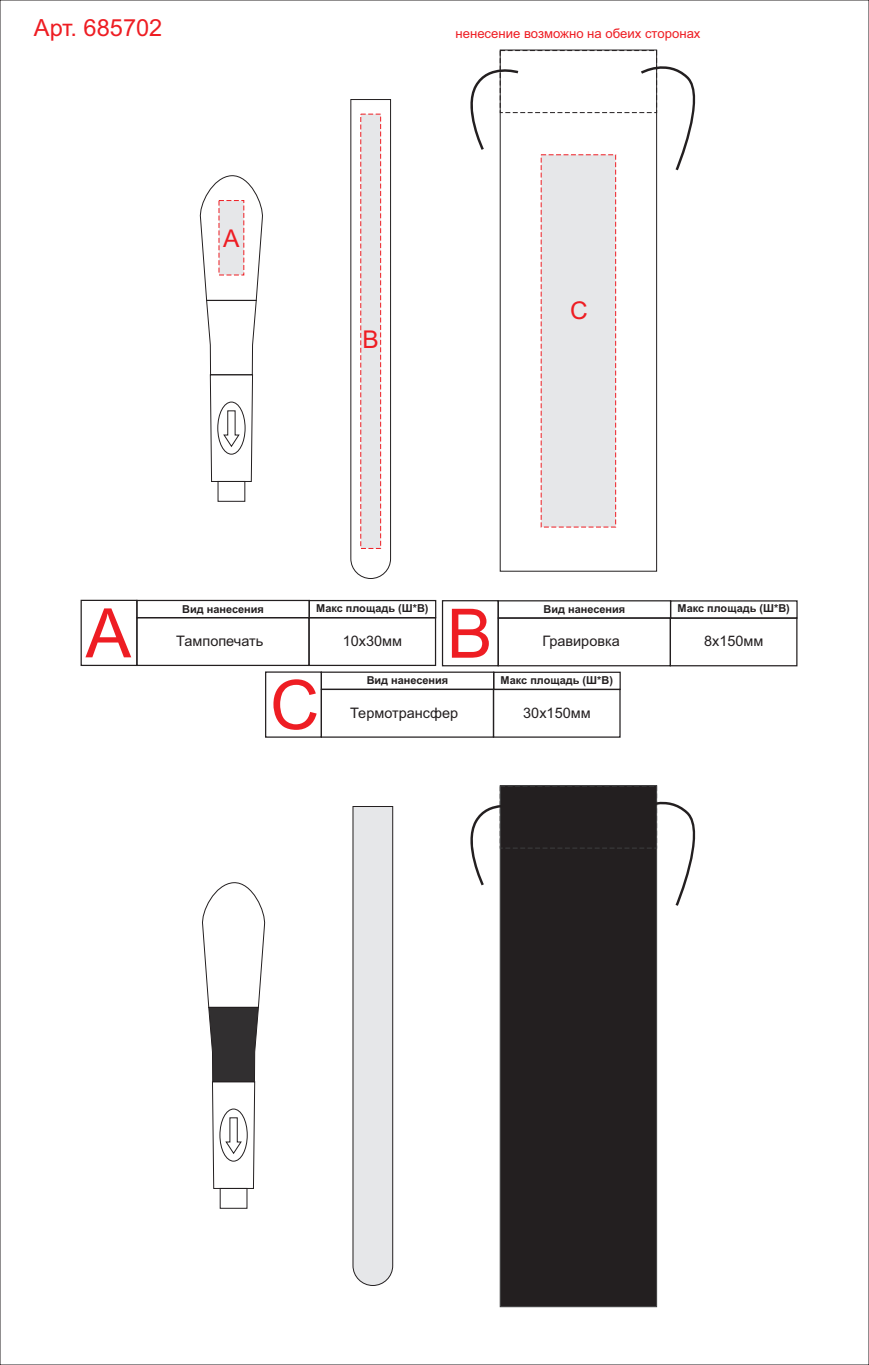
<style>
.page{position:relative;width:869px;height:1365px;background:#fff}
.page>*{position:absolute;margin:0;border:0;box-sizing:border-box;transform-origin:0 0}
.t1{font:68.25px "Arial";color:#ee1d23}
.t2{font:24.5px "Arial";color:#ee1d23}
.t3{font:23.62px "Arial";color:#ee1d23}
.t4{font:14.44px "Arial";color:#231f20}
.t5{font:13.12px "Arial";color:#ee1d23}
.t6{font:700 10.94px "Arial";color:#231f20}
</style>
<div class="page">
<svg style="left:499px;top:71px;width:157px;height:500px"></svg>
<div style="left:499px;top:787px;width:157px;height:519px;background:#231f20"></div>
<div style="left:136px;top:599px;width:174px;height:19px;border:1px solid #231f20"></div>
<div style="left:320px;top:671px;width:174px;height:19px;border:1px solid #231f20"></div>
<div style="left:497px;top:600px;width:174px;height:18px;border:1px solid #231f20"></div>
<div style="left:136px;top:617px;width:173px;height:49px;border:1px solid #231f20"></div>
<div style="left:320px;top:688px;width:174px;height:49px;border:1px solid #231f20"></div>
<div style="left:497px;top:617px;width:173px;height:49px;border:1px solid #231f20"></div>
<div style="left:308px;top:600px;width:128px;height:18px;border:1px solid #231f20"></div>
<div style="left:493px;top:671px;width:127px;height:19px;border:1px solid #231f20"></div>
<div style="left:308px;top:617px;width:128px;height:49px;border:1px solid #231f20"></div>
<div style="left:492px;top:688px;width:128px;height:49px;border:1px solid #231f20"></div>
<div style="left:669px;top:617px;width:128px;height:49px;border:1px solid #231f20"></div>
<div style="left:80px;top:599px;width:57px;height:67px;border:1px solid #231f20"></div>
<div style="left:265px;top:671px;width:57px;height:66px;border:1px solid #231f20"></div>
<div style="left:441px;top:600px;width:57px;height:66px;border:1px solid #231f20"></div>
<div style="left:220px;top:1187px;width:27px;height:21px;border:1px solid #231f20"></div>
<svg style="left:199px;top:175px;width:64px;height:307px"></svg>
<svg style="left:202px;top:882px;width:64px;height:306px"></svg>
<svg style="left:352px;top:806px;width:41px;height:479px"></svg>
<svg style="left:350px;top:99px;width:41px;height:480px"></svg>
<div style="left:540px;top:154px;width:76px;height:373px;background:#e6e7e9"></div>
<div style="left:499px;top:50px;width:157px;height:63px;border:1px dashed #231f20"></div>
<div style="left:499px;top:785px;width:157px;height:63px;border:1px dashed #3e3e3f"></div>
<svg style="left:640px;top:57px;width:56px;height:113px"></svg>
<svg style="left:640px;top:792px;width:56px;height:113px"></svg>
<svg style="left:470px;top:62px;width:48px;height:88px"></svg>
<svg style="left:470px;top:797px;width:48px;height:88px"></svg>
<h3 class="t3" style="left:34px;top:18px;width:130px">Арт. 685702</h3>
<p class="t5" style="left:455px;top:28px;width:246px">ненесение возможно на обеих сторонах</p>
<h2 class="t2" style="left:223px;top:229px;width:18px">А</h2>
<h2 class="t2" style="left:362px;top:330px;width:18px">В</h2>
<h2 class="t2" style="left:569px;top:301px;width:19px">С</h2>
<h1 class="t1" style="left:85px;top:607px;width:47px">А</h1>
<p class="t6" style="left:182px;top:604px;width:83px">Вид нанесения</p>
<h3 class="t4" style="left:176px;top:635px;width:88px">Тампопечать</h3>
<p class="t6" style="left:316px;top:604px;width:114px">Макс площадь (Ш*В)</p>
<p class="t6" style="left:543px;top:605px;width:83px">Вид нанесения</p>
<h1 class="t1" style="left:446px;top:608px;width:47px">В</h1>
<h3 class="t4" style="left:342px;top:635px;width:61px">10х30мм</h3>
<h3 class="t4" style="left:542px;top:635px;width:79px">Гравировка</h3>
<h1 class="t1" style="left:270px;top:679px;width:51px">С</h1>
<p class="t6" style="left:366px;top:676px;width:83px">Вид нанесения</p>
<h3 class="t4" style="left:350px;top:707px;width:109px">Термотрансфер</h3>
<p class="t6" style="left:500px;top:675px;width:114px">Макс площадь (Ш*В)</p>
<h3 class="t4" style="left:523px;top:707px;width:69px">30х150мм</h3>
<p class="t6" style="left:677px;top:604px;width:114px">Макс площадь (Ш*В)</p>
<h3 class="t4" style="left:703px;top:635px;width:61px">8х150мм</h3>
</div>
